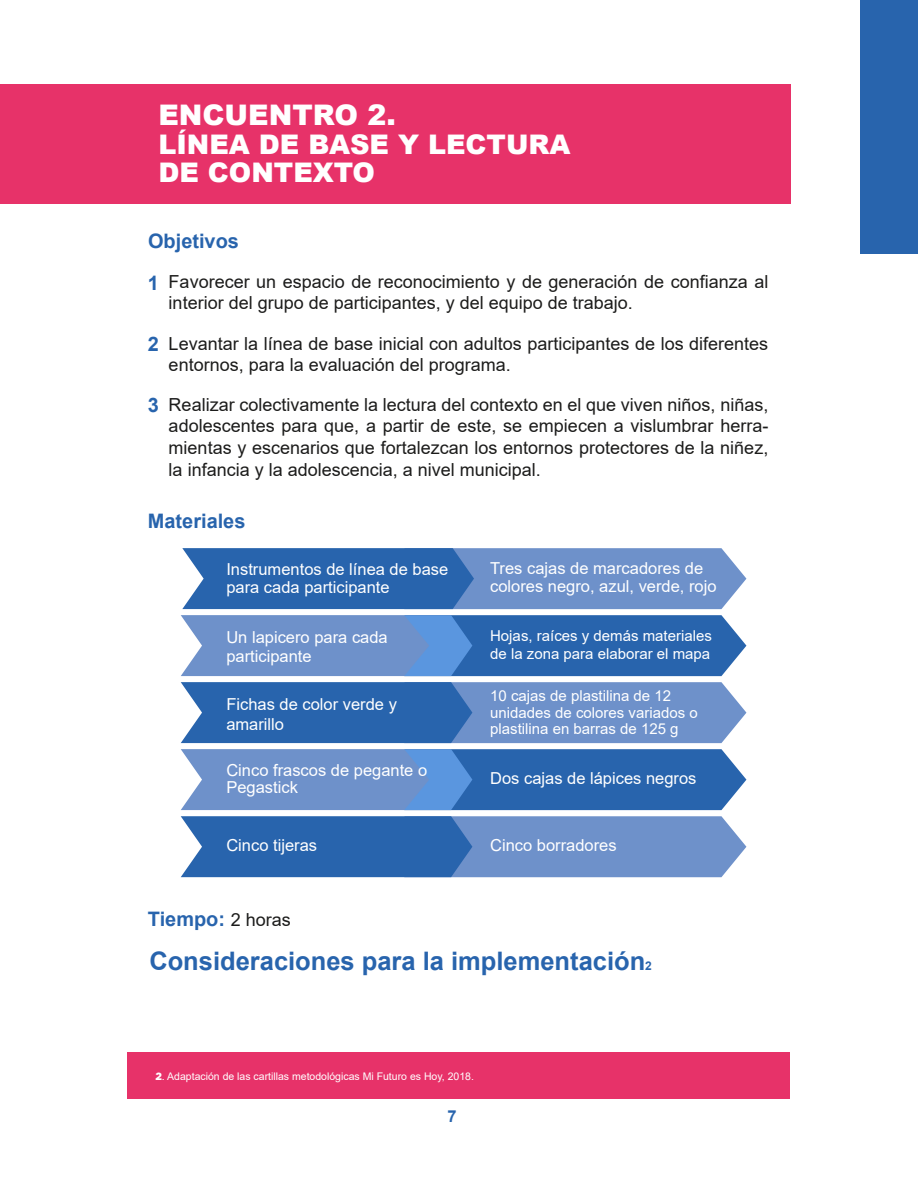
<style>
.page{position:relative;width:918px;height:1188px;background:#fff}
.page>*{position:absolute;margin:0;border:0;box-sizing:border-box;transform-origin:0 0}
.t1{font:900 28.35px "Arial";color:#fff}
.t2{font:900 27px/28.5px "Arial";color:#fff}
.t3{font:700 25.5px "Arial";color:#2864ad}
.t4{font:700 19.95px "Arial";color:#2864ad}
.t5{font:18px/21.6px "Arial";color:#1c1c1b}
.t6{font:16.5px/19.5px "Arial";color:#fff}
.t7{font:700 16.5px "Arial";color:#2864ad}
.t8{font:15px/16.5px "Arial";color:#fff}
.t9{font:10.5px "Arial";color:#fff}
.s1{font-weight:400;font-size:18px;color:#1c1c1b}
.s2{font-size:12px}
.s3{font-family:"Gotham HTF";font-weight:900}
</style>
<div class="page">
<div style="left:860px;top:0;width:58px;height:253px;background:#2864ad"></div>
<div style="left:0;top:84px;width:791px;height:120px;background:#e73269"></div>
<svg style="left:181px;top:615px;width:565px;height:61px;background:#5080bf"></svg>
<svg style="left:181px;top:749px;width:565px;height:61px;background:#5080bf"></svg>
<svg style="left:182px;top:548px;width:564px;height:61px;background:#5280be"></svg>
<svg style="left:181px;top:682px;width:565px;height:61px;background:#5280be"></svg>
<svg style="left:181px;top:816px;width:565px;height:61px;background:#5280be"></svg>
<div style="left:128px;top:1053px;width:662px;height:46px;background:#e73269"></div>
<h1 class="t1" style="left:158px;top:95px;width:239px">ENCUENTRO 2.</h1>
<h2 class="t2" style="left:158px;top:129px;width:414px">LÍNEA DE BASE Y LECTURA<br>DE CONTEXTO</h2>
<p class="t4" style="left:148px;top:227px;width:92px">Objetivos</p>
<p class="t4" style="left:148px;top:269px;width:13px">1</p>
<p class="t4" style="left:148px;top:330px;width:13px">2</p>
<p class="t4" style="left:148px;top:390px;width:13px">3</p>
<p class="t5" style="left:169px;top:272px;width:601px;line-height:21px">Favorecer un espacio de reconocimiento y de generación de confianza al interior del grupo de participantes, y del equipo de trabajo.</p>
<p class="t5" style="left:169px;top:333px;width:601px">Levantar la línea de base inicial con adultos participantes de los diferentes entornos, para la evaluación del programa.</p>
<p class="t5" style="left:169px;top:393px;width:601px;text-align:justify">Realizar colectivamente la lectura del contexto en el que viven niños, niñas, adolescentes para que, a partir de este, se empiecen a vislumbrar herra&shy;mientas y escenarios que fortalezcan los entornos protectores de la niñez, la infancia y la adolescencia, a nivel municipal.</p>
<p class="t4" style="left:148px;top:507px;width:99px">Materiales</p>
<p class="t6" style="left:226px;top:560px;width:223px;line-height:18px">Instrumentos de línea de base para cada participante</p>
<p class="t6" style="left:226px;top:627px;width:163px">Un lapicero para cada participante</p>
<p class="t6" style="left:226px;top:695px;width:172px">Fichas de color verde y amarillo</p>
<p class="t6" style="left:226px;top:762px;width:202px;line-height:16.5px">Cinco frascos de pegante o<br>Pegastick</p>
<p class="t6" style="left:490px;top:559px;width:228px;line-height:18px">Tres cajas de marcadores de colores negro, azul, verde, rojo</p>
<p class="t8" style="left:490px;top:627px;width:223px;line-height:18px">Hojas, raíces y demás materiales de la zona para elaborar el mapa</p>
<p class="t8" style="left:490px;top:688px;width:209px">10 cajas de plastilina de 12 unidades de colores variados o plastilina en barras de 125 g</p>
<p class="t6" style="left:490px;top:769px;width:208px">Dos cajas de lápices negros</p>
<p class="t6" style="left:226px;top:835px;width:92px">Cinco tijeras</p>
<p class="t6" style="left:490px;top:835px;width:128px">Cinco borradores</p>
<p class="t4" style="left:148px;top:905px;width:144px">Tiempo: <span class="s1">2 horas</span></p>
<h3 class="t3" style="left:149px;top:943px;width:504px">Consideraciones para la implementación<span class="s2">2</span></h3>
<p class="t9" style="left:155px;top:1069px;width:320px"><span class="s3">2</span>. Adaptación de las cartillas metodológicas Mi Futuro es Hoy, 2018.</p>
<p class="t7" style="left:448px;top:1105px;width:11px">7</p>
</div>
